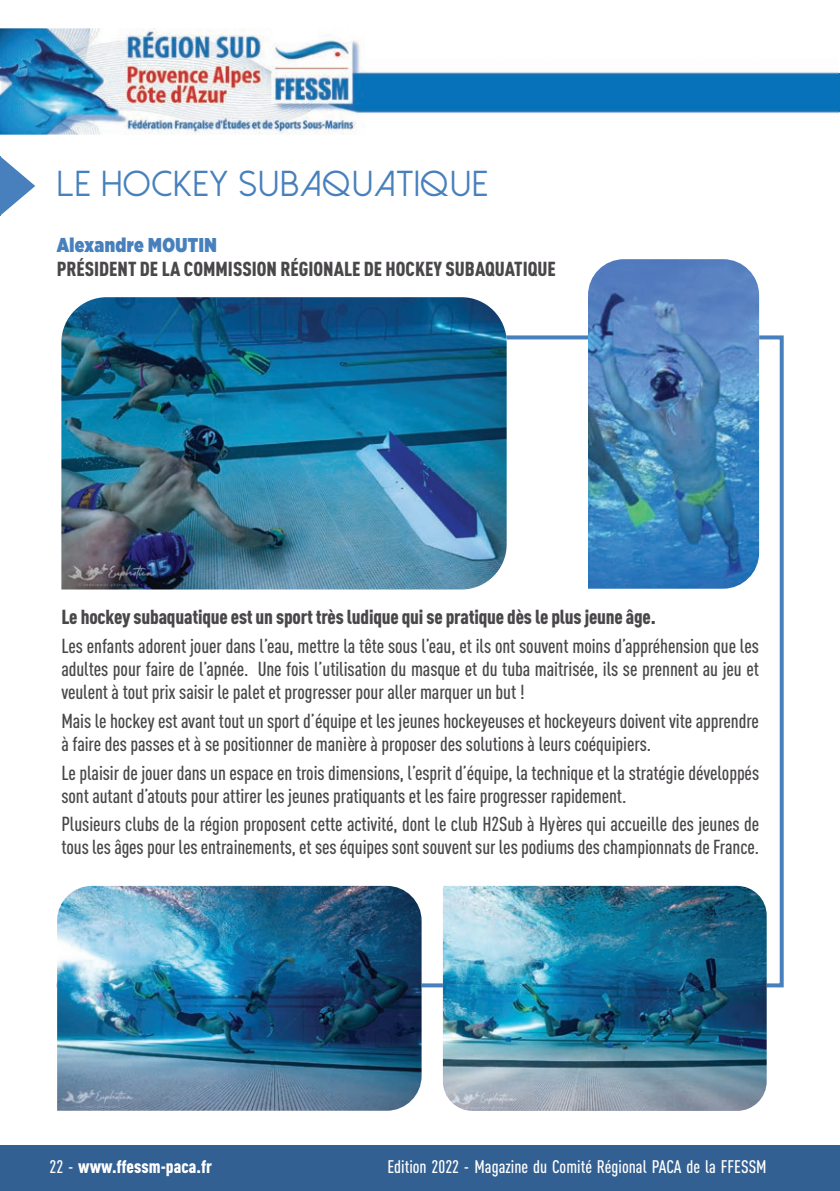
<style>
.page{position:relative;width:840px;height:1191px;background:#fff}
.page>*{position:absolute;margin:0;border:0;box-sizing:border-box;transform-origin:0 0}
.t1{font:36px "Dolce Vita";letter-spacing:.05em;color:#4780bc}
.t2{font:500 20px/23px "DIN Cond";letter-spacing:-.005em;color:#4a474a}
.t3{font:900 20px "DIN Cond";letter-spacing:-.01em;color:#4a474a}
.t4{font:900 20px "Gotham Narrow";letter-spacing:.025em;color:#4780bc;scale:.9 1}
.t5{font:500 18px "DIN Cond";color:#fff}
.t6{font:900 18px "DIN Cond";color:#fff}
.s1{font-weight:500}
</style>
<div class="page">
<div style="left:0;top:1145px;width:839px;height:46px;background:#326092"></div>
<img style="left:0;top:28px;width:839px;height:107px">
<svg style="left:56px;top:333px;width:728px;height:656px"></svg>
<svg style="left:1px;top:157px;width:34px;height:58px"></svg>
<hr style="left:0;top:156px;width:1px;height:60px;background:#4780bc">
<img style="left:61px;top:297px;width:445px;height:292px">
<img style="left:587px;top:259px;width:171px;height:329px">
<img style="left:57px;top:886px;width:364px;height:224px">
<img style="left:442px;top:886px;width:324px;height:224px">
<h1 class="t1" style="left:57px;top:166px;width:431px">LE HOCKEY SUBAQUATIQUE</h1>
<p class="t4" style="left:57px;top:231px;width:179px">Alexandre MOUTIN</p>
<p class="t3" style="left:57px;top:256px;width:500px">PRÉSIDENT DE LA COMMISSION RÉGIONALE DE HOCKEY SUBAQUATIQUE</p>
<p class="t3" style="left:61px;top:605px;width:595px">Le hockey subaquatique est un sport très ludique qui se pratique dès le plus jeune âge.</p>
<p class="t2" style="left:61px;top:634px;width:698px;text-align:justify">Les enfants adorent jouer dans l’eau, mettre la tête sous l’eau, et ils ont souvent moins d’appréhension que les adultes pour faire de l’apnée. Une fois l’utilisation du masque et du tuba maitrisée, ils se prennent au jeu et veulent à tout prix saisir le palet et progresser pour aller marquer un but !</p>
<p class="t2" style="left:61px;top:709px;width:698px">Mais le hockey est avant tout un sport d’équipe et les jeunes hockeyeuses et hockeyeurs doivent vite apprendre à faire des passes et à se positionner de manière à proposer des solutions à leurs coéquipiers.</p>
<p class="t2" style="left:61px;top:760px;width:699px">Le plaisir de jouer dans un espace en trois dimensions, l’esprit d’équipe, la technique et la stratégie développés sont autant d’atouts pour attirer les jeunes pratiquants et les faire progresser rapidement.</p>
<p class="t2" style="left:61px;top:812px;width:699px">Plusieurs clubs de la région proposent cette activité, dont le club H2Sub à Hyères qui accueille des jeunes de tous les âges pour les entrainements, et ses équipes sont souvent sur les podiums des championnats de France.</p>
<p class="t6" style="left:49px;top:1155px;width:164px"><span class="s1">22 -</span> www.ffessm-paca.fr</p>
<p class="t5" style="left:387px;top:1155px;width:380px">Edition 2022 - Magazine du Comité Régional PACA de la FFESSM</p>
</div>
